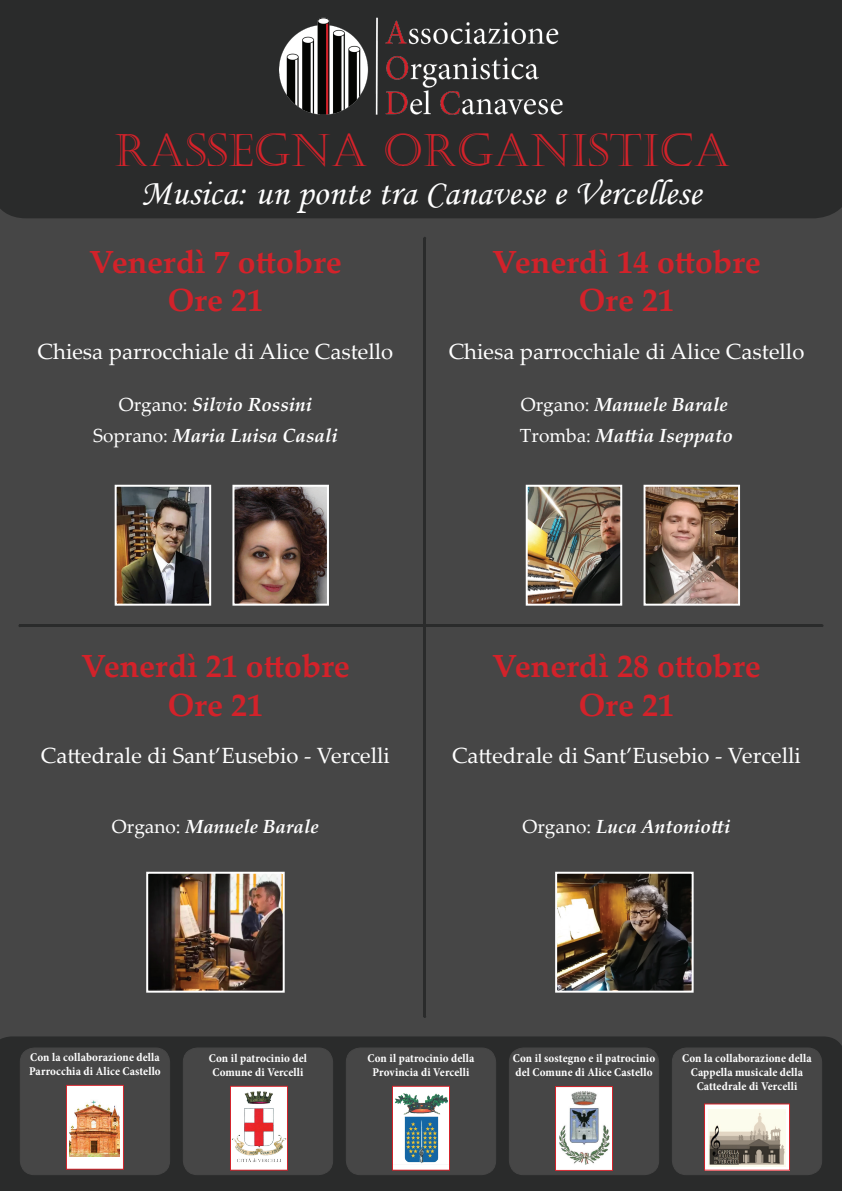
<style>
.page{position:relative;width:842px;height:1191px;background:#fff}
.page>*{position:absolute;margin:0;border:0;box-sizing:border-box;transform-origin:0 0}
.t1{font:45.3px "Castellar";color:#d3222a}
.t2{font:36px "Monotype Corsiva";letter-spacing:.01em;color:#fff}
.t3{font:700 32px/38.4px "Palatino Linotype";color:#d3222a;text-align:center}
.t4{font:22px "Palatino Linotype";color:#fff}
.t5{font:italic 700 19px/30.9px "Palatino Linotype";color:#fff;text-align:center}
.t6{font:700 condensed 12px/14.4px "Minion Pro";letter-spacing:.01em;color:#fff}
.s1{font-weight:400;font-style:normal}
</style>
<div class="page">
<div style="left:0;top:181px;width:842px;height:898px;background:#464646"></div>
<div style="left:0;top:1036px;width:842px;height:155px;background:#2a2b2b"></div>
<div style="left:346px;top:1048px;width:150px;height:126px;background:#464646;border-radius:14px"></div>
<div style="left:346px;top:1047px;width:150px;height:128px;border:1px solid #464646;border-radius:14px"></div>
<div style="left:392px;top:1086px;width:57px;height:84px;background:#fff"></div>
<img style="left:395px;top:1093px;width:53px;height:71px">
<div style="left:392px;top:1085px;width:58px;height:85px;border:1px solid #d3222a"></div>
<div style="left:672px;top:1048px;width:150px;height:126px;background:#464646;border-radius:14px"></div>
<div style="left:672px;top:1047px;width:150px;height:128px;border:1px solid #464646;border-radius:14px"></div>
<div style="left:704px;top:1104px;width:85px;height:66px;background:#fff"></div>
<img style="left:708px;top:1109px;width:78px;height:57px">
<div style="left:704px;top:1103px;width:86px;height:67px;border:1px solid #d3222a"></div>
<div style="left:509px;top:1048px;width:150px;height:126px;background:#464646;border-radius:14px"></div>
<div style="left:509px;top:1047px;width:150px;height:128px;border:1px solid #464646;border-radius:14px"></div>
<div style="left:555px;top:1086px;width:57px;height:84px;background:#fff"></div>
<img style="left:559px;top:1091px;width:50px;height:73px">
<div style="left:555px;top:1086px;width:58px;height:84px;border:1px solid #d3222a"></div>
<div style="left:183px;top:1048px;width:150px;height:126px;background:#464646;border-radius:14px"></div>
<div style="left:183px;top:1047px;width:150px;height:128px;border:1px solid #464646;border-radius:14px"></div>
<div style="left:230px;top:1086px;width:57px;height:84px;background:#fff"></div>
<img style="left:232px;top:1091px;width:54px;height:71px">
<div style="left:230px;top:1085px;width:58px;height:85px;border:1px solid #d3222a"></div>
<div style="left:20px;top:1048px;width:150px;height:126px;background:#464646;border-radius:14px"></div>
<div style="left:20px;top:1047px;width:150px;height:128px;border:1px solid #464646;border-radius:14px"></div>
<div style="left:66px;top:1085px;width:57px;height:84px;background:#fff"></div>
<img style="left:70px;top:1100px;width:50px;height:56px">
<div style="left:66px;top:1084px;width:58px;height:85px;border:1px solid #d3222a"></div>
<hr style="left:20px;top:624px;width:802px;height:3px;background:#2a2b2b">
<hr style="left:423px;top:237px;width:3px;height:781px;background:#2a2b2b">
<img style="left:118px;top:488px;width:90px;height:114px">
<div style="left:115px;top:485px;width:96px;height:120px;border:2px solid #fff"></div>
<img style="left:235px;top:488px;width:91px;height:114px">
<div style="left:232px;top:485px;width:97px;height:120px;border:2px solid #fff"></div>
<img style="left:529px;top:488px;width:90px;height:114px">
<div style="left:526px;top:485px;width:96px;height:120px;border:2px solid #fff"></div>
<img style="left:646px;top:488px;width:91px;height:114px">
<div style="left:643px;top:485px;width:97px;height:120px;border:2px solid #fff"></div>
<img style="left:558px;top:874px;width:133px;height:115px">
<div style="left:555px;top:871px;width:139px;height:121px;border:2px solid #fff"></div>
<img style="left:149px;top:874px;width:133px;height:115px">
<div style="left:146px;top:871px;width:139px;height:121px;border:2px solid #fff"></div>
<div style="left:0;top:0;width:842px;height:218px;background:#2a2b2b"></div>
<img style="left:279px;top:10px;width:286px;height:116px">
<h1 class="t1" style="left:114px;top:125px;width:618px">RASSEGNA ORGANISTICA</h1>
<h2 class="t2" style="left:141px;top:171px;width:562px">Musica: un ponte tra Canavese e Vercellese</h2>
<h3 class="t3" style="left:89px;top:242px;width:254px">Venerdì 7 ottobre<br>Ore 21</h3>
<h3 class="t4" style="left:38px;top:335px;width:357px">Chiesa parrocchiale di Alice Castello</h3>
<h3 class="t5" style="left:93px;top:388px;width:246px"><span class="s1">Organo:</span> Silvio Rossini<br><span class="s1">Soprano:</span> Maria Luisa Casali</h3>
<h3 class="t3" style="left:492px;top:242px;width:270px">Venerdì 14 ottobre<br>Ore 21</h3>
<h3 class="t4" style="left:449px;top:335px;width:357px">Chiesa parrocchiale di Alice Castello</h3>
<h3 class="t5" style="left:521px;top:388px;width:208px"><span class="s1">Organo:</span> Manuele Barale</h3>
<h3 class="t5" style="left:520px;top:419px;width:215px"><span class="s1">Tromba:</span> Mattia Iseppato</h3>
<h3 class="t3" style="left:81px;top:646px;width:270px">Venerdì 21 ottobre<br>Ore 21</h3>
<h3 class="t4" style="left:41px;top:740px;width:350px">Cattedrale di Sant’Eusebio - Vercelli</h3>
<h3 class="t5" style="left:112px;top:810px;width:208px"><span class="s1">Organo:</span> Manuele Barale</h3>
<h3 class="t3" style="left:492px;top:646px;width:270px">Venerdì 28 ottobre<br>Ore 21</h3>
<h3 class="t4" style="left:452px;top:740px;width:350px">Cattedrale di Sant’Eusebio - Vercelli</h3>
<h3 class="t5" style="left:522px;top:810px;width:209px"><span class="s1">Organo:</span> Luca Antoniotti</h3>
<p class="t6" style="left:29px;top:1049px;width:133px">Con la collaborazione della<br>Parrocchia di Alice Castello</p>
<p class="t6" style="left:209px;top:1050px;width:100px">Con il patrocinio del<br>Comune di Vercelli</p>
<p class="t6" style="left:367px;top:1050px;width:108px;text-align:center">Con il patrocinio della<br>Provincia di Vercelli</p>
<p class="t6" style="left:682px;top:1050px;width:131px;text-align:center">Con la collaborazione della<br>Cappella musicale della<br>Cattedrale di Vercelli</p>
<p class="t6" style="left:513px;top:1050px;width:144px">Con il sostegno e il patrocinio del Comune di Alice Castello</p>
</div>
